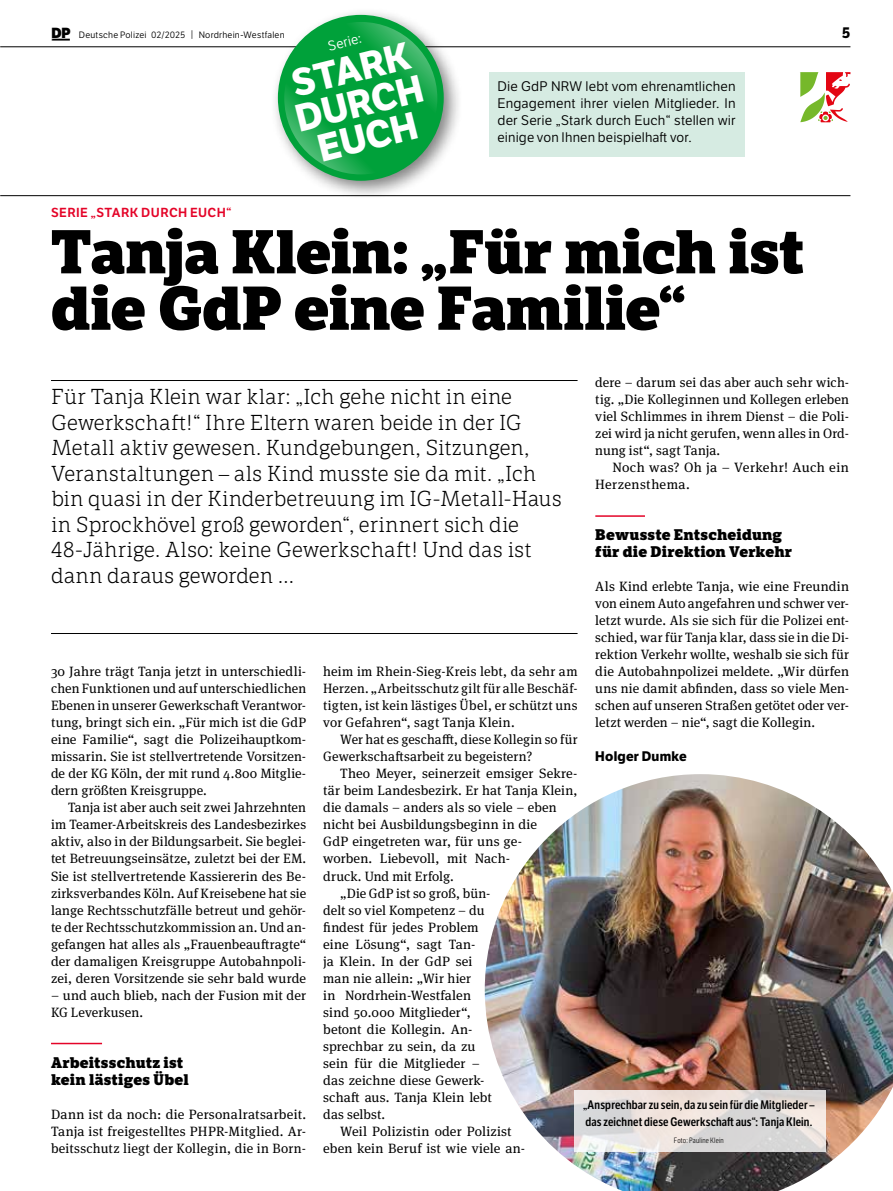
<style>
.page{position:relative;width:893px;height:1191px;background:#fff}
.page>*{position:absolute;margin:0;border:0;box-sizing:border-box;transform-origin:0 0}
.t1{font:800 60px/56.4px "LFT Etica Sheriff";letter-spacing:-.01em;color:#000}
.t2{font:700 37.5px/34.5px "LFT Etica";color:#fff;text-align:center}
.t3{font:300 21px/25.5px "LFT Etica Sheriff";letter-spacing:-.005em;color:#000}
.t4{font:800 15px/17px "LFT Etica Sheriff";letter-spacing:.01em;color:#000}
.t5{font:700 15px "LFT Etica";color:#000}
.t6{font:13.5px/17px "Meta Serif Pro";letter-spacing:.01em;color:#000;text-align:justify}
.t7{font:13.5px/17px "LFT Etica Bk";letter-spacing:.01em;color:#000;text-align:justify}
.t8{font:13.5px/17px "Meta Serif Pro";letter-spacing:.03em;color:#000}
.t9{font:700 13.5px "LFT Etica";letter-spacing:.015em;color:#000}
.t10{font:13.5px "LFT Etica Bk";color:#fff}
.t11{font:12.75px "LFT Etica SB";letter-spacing:.03em;color:#e40428}
.t12{font:600 12px/17px "LFT Etica Condensed";letter-spacing:.015em;color:#000}
.t13{font:9px "LFT Etica Bk";letter-spacing:.025em;color:#000}
.t14{font:300 7.5px "LFT Etica Condensed";letter-spacing:.02em;color:#000}
.s1{font-family:"LFT Etica XB";font-size:14.25px}
.s2{font-size:9.3px}
</style>
<div class="page">
<hr style="left:0;top:195px;width:850px;height:1px;background:#000">
<hr style="left:0;top:47px;width:850px;height:1px;background:#000">
<svg style="left:52px;top:39px;width:18px;height:2px"></svg>
<svg style="left:800px;top:72px;width:50px;height:50px"></svg>
<hr style="left:51px;top:380px;width:527px;height:1px;background:#000">
<hr style="left:51px;top:633px;width:527px;height:1px;background:#000">
<hr style="left:51px;top:1042px;width:51px;height:2px;background:#e40428">
<hr style="left:595px;top:515px;width:50px;height:2px;background:#e40428">
<div style="left:489px;top:72px;width:255px;height:84px;background:#d6ebe2"></div>
<div style="left:270px;top:7px;width:194px;height:194px;background:#000;opacity:.5"></div>
<div style="left:278px;top:15px;width:166px;height:166px;background:#00a13a;border-radius:50%"></div>
<svg style="left:284px;top:22px;width:153px;height:153px"></svg>
<img style="left:485px;top:774px;width:408px;height:417px">
<svg style="left:574px;top:1090px;width:252px;height:61px;background:#e4dedb"></svg>
<p class="t13" style="left:52px;top:29px;width:235px"><span class="s1">DP</span> Deutsche Polizei 02/2025 <span class="s2">|</span> Nordrhein-Westfalen</p>
<p class="t5" style="left:842px;top:23px;width:10px">5</p>
<p class="t10" style="left:327px;top:38px;width:35px;rotate:-14deg">Serie:</p>
<h2 class="t2" style="left:284px;top:69px;width:132px;rotate:-14deg">STARK<br>DURCH<br>EUCH</h2>
<p class="t7" style="left:497px;top:78px;width:240px">Die GdP NRW lebt vom ehrenamtlichen Engagement ihrer vielen Mitglieder. In der Serie „Stark durch Euch“ stellen wir einige von Ihnen beispielhaft vor.</p>
<p class="t11" style="left:51px;top:205px;width:182px">SERIE „STARK DURCH EUCH“</p>
<h1 class="t1" style="left:51px;top:224px;width:755px">Tanja Klein: „Für mich ist die GdP eine Familie“</h1>
<p class="t6" style="left:595px;top:373px;width:255px">dere – darum sei das aber auch sehr wich&shy;tig. „Die Kolleginnen und Kollegen erleben viel Schlimmes in ihrem Dienst – die Poli&shy;zei wird ja nicht gerufen, wenn alles in Ord&shy;nung ist“, sagt Tanja.</p>
<p class="t8" style="left:595px;top:458px;width:255px;text-indent:17px">Noch was? Oh ja – Verkehr! Auch ein<br>Herzensthema.</p>
<p class="t4" style="left:595px;top:526px;width:198px">Bewusste Entscheidung für die Direktion Verkehr</p>
<p class="t6" style="left:595px;top:577px;width:255px">Als Kind erlebte Tanja, wie eine Freundin von einem Auto angefahren und schwer ver&shy;letzt wurde. Als sie sich für die Polizei ent&shy;schied, war für Tanja klar, dass sie in die Di&shy;rektion Verkehr wollte, weshalb sie sich für die Autobahnpolizei meldete. „Wir dürfen uns nie damit abfinden, dass so viele Men&shy;schen auf unseren Straßen getötet oder ver&shy;letzt werden – nie“, sagt die Kollegin.</p>
<p class="t9" style="left:595px;top:748px;width:93px">Holger Dumke</p>
<p class="t3" style="left:51px;top:384px;width:512px">Für Tanja Klein war klar: „Ich gehe nicht in eine Gewerkschaft!“ Ihre Eltern waren beide in der IG Metall aktiv gewesen. Kundgebungen, Sitzungen, Veranstaltungen – als Kind musste sie da mit. „Ich bin quasi in der Kinderbetreuung im IG-Metall-Haus in Sprockhövel groß geworden“, erinnert sich die 48-Jährige. Also: keine Gewerkschaft! Und das ist dann daraus geworden …</p>
<p class="t6" style="left:323px;top:662px;width:256px">heim im Rhein-Sieg-Kreis lebt, da sehr am Herzen. „Arbeitsschutz gilt für alle Beschäf&shy;tigten, ist kein lästiges Übel, er schützt uns vor Gefahren“, sagt Tanja Klein.</p>
<p class="t6" style="left:323px;top:730px;width:256px;text-indent:17px">Wer hat es geschafft, diese Kollegin so für<br>Gewerkschaftsarbeit zu begeistern?</p>
<p class="t6" style="left:340px;top:764px;width:239px">Theo Meyer, seinerzeit emsiger Sekre-</p>
<p class="t6" style="left:323px;top:781px;width:256px">tär beim Landesbezirk. Er hat Tanja Klein,</p>
<p class="t6" style="left:323px;top:798px;width:235px">die damals – anders als so viele – eben</p>
<p class="t6" style="left:323px;top:815px;width:215px">nicht bei Ausbildungsbeginn in die</p>
<p class="t6" style="left:323px;top:832px;width:200px">GdP eingetreten war, für uns ge-</p>
<p class="t6" style="left:323px;top:849px;width:188px">worben. Liebevoll, mit Nach-</p>
<p class="t6" style="left:323px;top:866px;width:132px">druck. Und mit Erfolg.</p>
<p class="t6" style="left:340px;top:883px;width:152px">„Die GdP ist so groß, bün-</p>
<p class="t6" style="left:323px;top:900px;width:163px">delt so viel Kompetenz – du</p>
<p class="t6" style="left:323px;top:917px;width:157px">findest für jedes Problem</p>
<p class="t6" style="left:323px;top:934px;width:154px">eine Lösung“, sagt Tan-</p>
<p class="t6" style="left:323px;top:951px;width:151px">ja Klein. In der GdP sei</p>
<p class="t6" style="left:323px;top:968px;width:149px">man nie allein: „Wir hier</p>
<p class="t6" style="left:323px;top:985px;width:149px">in Nordrhein-Westfalen</p>
<p class="t6" style="left:323px;top:1002px;width:149px">sind 50.000 Mitglieder“,</p>
<p class="t6" style="left:323px;top:1019px;width:151px">betont die Kollegin. An-</p>
<p class="t6" style="left:323px;top:1036px;width:154px">sprechbar zu sein, da zu</p>
<p class="t6" style="left:323px;top:1053px;width:158px">sein für die Mitglieder –</p>
<p class="t6" style="left:323px;top:1070px;width:163px">das zeichne diese Gewerk-</p>
<p class="t6" style="left:323px;top:1087px;width:170px">schaft aus. Tanja Klein lebt</p>
<p class="t6" style="left:323px;top:1104px;width:64px">das selbst.</p>
<p class="t6" style="left:340px;top:1121px;width:173px">Weil Polizistin oder Polizist</p>
<p class="t6" style="left:323px;top:1138px;width:203px">eben kein Beruf ist wie viele an-</p>
<p class="t6" style="left:51px;top:662px;width:257px">30 Jahre trägt Tanja jetzt in unterschiedli&shy;chen Funktionen und auf unterschiedlichen Ebenen in unserer Gewerkschaft Verantwor&shy;tung, bringt sich ein. „Für mich ist die GdP eine Familie“, sagt die Polizeihauptkom&shy;missarin. Sie ist stellvertretende Vorsitzen&shy;de der KG Köln, der mit rund 4.800 Mitglie&shy;dern größten Kreisgruppe.</p>
<p class="t6" style="left:51px;top:798px;width:257px;text-indent:17px">Tanja ist aber auch seit zwei Jahrzehnten im Teamer-Arbeitskreis des Landesbezirkes aktiv, also in der Bildungsarbeit. Sie beglei&shy;tet Betreuungseinsätze, zuletzt bei der EM.<br>Sie ist stellvertretende Kassiererin des Be&shy;zirksverbandes Köln. Auf Kreisebene hat sie lange Rechtsschutzfälle betreut und gehör&shy;te der Rechtsschutzkommission an. Und an&shy;gefangen hat alles als „Frauenbeauftragte“ der damaligen Kreisgruppe Autobahnpoli&shy;zei, deren Vorsitzende sie sehr bald wurde</p>
<p class="t6" style="left:51px;top:985px;width:257px">– und auch blieb, nach der Fusion mit der<br>KG Leverkusen.</p>
<p class="t4" style="left:51px;top:1054px;width:139px">Arbeitsschutz ist kein lästiges Übel</p>
<p class="t6" style="left:51px;top:1104px;width:257px">Dann ist da noch: die Personalratsarbeit.<br>Tanja ist freigestelltes PHPR-Mitglied. Ar&shy;beitsschutz liegt der Kollegin, die in Born-</p>
<p class="t12" style="left:583px;top:1096px;width:233px">„Ansprechbar zu sein, da zu sein für die Mitglieder – das zeichnet diese Gewerkschaft aus“: Tanja Klein.</p>
<p class="t14" style="left:674px;top:1135px;width:51px">Foto: Pauline Klein</p>
</div>
